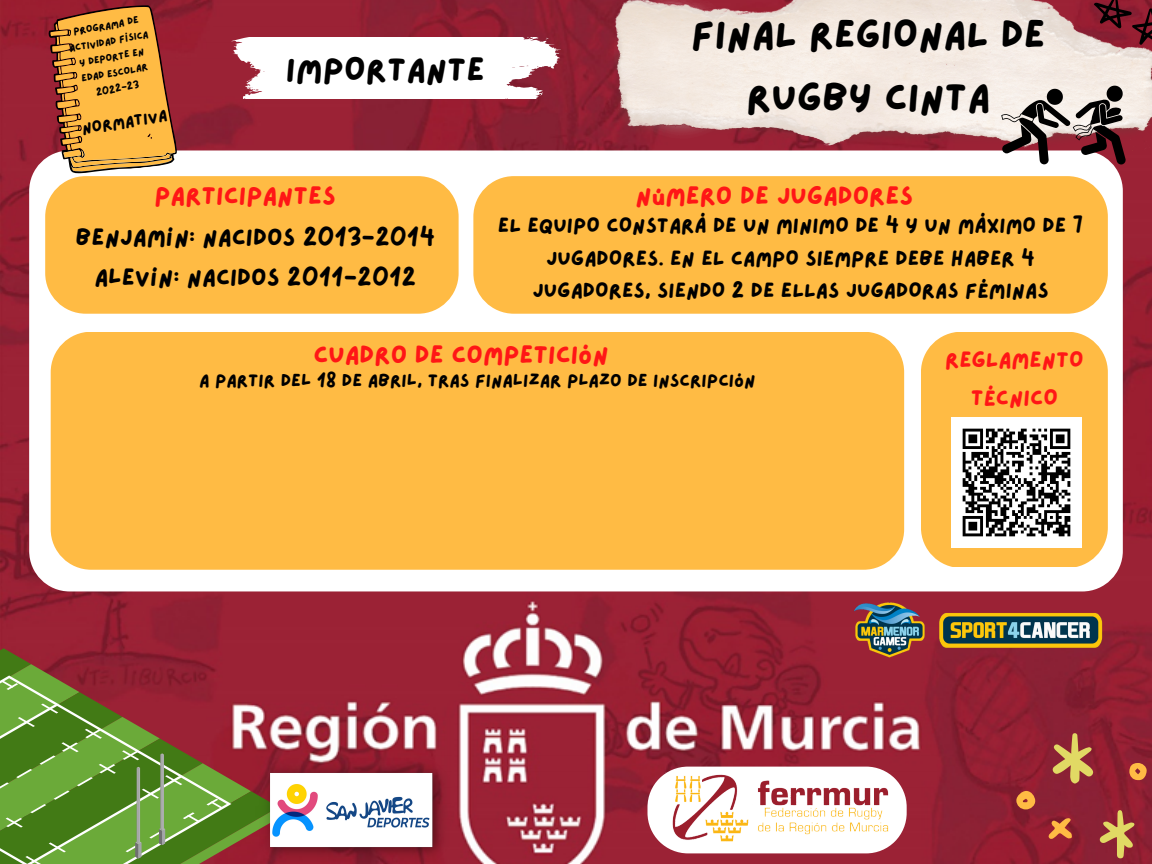
<style>
.page{position:relative;width:1152px;height:864px;background:#fff}
.page>*{position:absolute;margin:0;border:0;box-sizing:border-box;transform-origin:0 0}
.t1{font:39.6px/63.4px "Lazydog";color:#000;text-align:center}
.t2{font:33.6px "Lazydog";color:#000}
.t3{font:25.5px "Lazydog";color:#ff1616}
.t4{font:24px/40.5px "Lazydog";color:#000;text-align:center}
.t5{font:22.5px/38.2px "Lazydog";color:#ff1616;text-align:center}
.t6{font:21px/32.7px "Lazydog";color:#000;text-align:center}
.t7{font:18px "Lazydog";color:#000}
.t8{font:16.05px "Lazydog";color:#000}
.t9{font:10.05px/15.9px "Lazydog";color:#000;text-align:center}
</style>
<div class="page">
<img style="left:0;top:0;width:1152px;height:864px">
<svg style="left:1052px;top:733px;width:42px;height:51px;background:#ae6b47"></svg>
<svg style="left:1099px;top:810px;width:36px;height:48px;background:#ac6545"></svg>
<svg style="left:1048px;top:818px;width:24px;height:22px"></svg>
<svg style="left:1016px;top:791px;width:19px;height:18px"></svg>
<svg style="left:1129px;top:763px;width:18px;height:18px"></svg>
<svg style="left:1057px;top:863px;width:17px;height:1px"></svg>
<div style="left:29px;top:150px;width:1094px;height:441px;background:#fff;border-radius:40px"></div>
<svg style="left:45px;top:1px;width:133px;height:173px;background:#d78f45"></svg>
<svg style="left:231px;top:37px;width:330px;height:62px"></svg>
<div style="left:51px;top:332px;width:853px;height:238px;background:#fb4;border-radius:40px"></div>
<div style="left:45px;top:176px;width:413px;height:138px;background:#fb4;border-radius:40px"></div>
<div style="left:473px;top:176px;width:635px;height:138px;background:#fb4;border-radius:40px"></div>
<div style="left:921px;top:332px;width:186px;height:235px;background:#fb4;border-radius:40px"></div>
<img style="left:951px;top:417px;width:131px;height:131px">
<svg style="left:0;top:648px;width:279px;height:216px;background:#786f39"></svg>
<img style="left:255px;top:759px;width:198px;height:102px">
<svg style="left:647px;top:767px;width:260px;height:86px"></svg>
<img style="left:663px;top:773px;width:227px;height:69px">
<img style="left:605px;top:0;width:547px;height:151px">
<svg style="left:1094px;top:0;width:58px;height:45px;background:#711b2a"></svg>
<svg style="left:1001px;top:83px;width:125px;height:81px;background:#9c8a8a"></svg>
<img style="left:848px;top:595px;width:265px;height:68px">
<p class="t9" style="left:66px;top:25px;width:81px;rotate:-10deg">PROGRAMA DE<br>ACTIVIDAD FÍSICA<br>Y DEPORTE EN<br>EDAD ESCOLAR<br>2022-23</p>
<p class="t8" style="left:81px;top:121px;width:88px;rotate:-9deg">NORMATIVA</p>
<h2 class="t2" style="left:286px;top:54px;width:200px">IMPORTANTE</h2>
<h1 class="t1" style="left:691px;top:4px;width:356px">FINAL REGIONAL DE<br>RUGBY CINTA</h1>
<p class="t3" style="left:154px;top:183px;width:183px">PARTICIPANTES</p>
<p class="t3" style="left:636px;top:184px;width:279px">NÚMERO DE JUGADORES</p>
<p class="t4" style="left:76px;top:218px;width:361px">BENJAMÍN: NACIDOS 2013-2014<br>ALEVÍN: NACIDOS 2011-2012</p>
<p class="t6" style="left:498px;top:210px;width:587px">EL EQUIPO CONSTARÁ DE UN MINIMO DE 4 Y UN MÁXIMO DE 7<br>JUGADORES. EN EL CAMPO SIEMPRE DEBE HABER 4<br>JUGADORES, SIENDO 2 DE ELLAS JUGADORAS FÉMINAS</p>
<p class="t3" style="left:314px;top:342px;width:297px">CUADRO DE COMPETICIÓN</p>
<p class="t7" style="left:199px;top:371px;width:558px">A PARTIR DEL 18 DE ABRIL, TRAS FINALIZAR PLAZO DE INSCRIPCIÓN</p>
<p class="t5" style="left:945px;top:341px;width:140px">REGLAMENTO<br>TÉCNICO</p>
</div>
